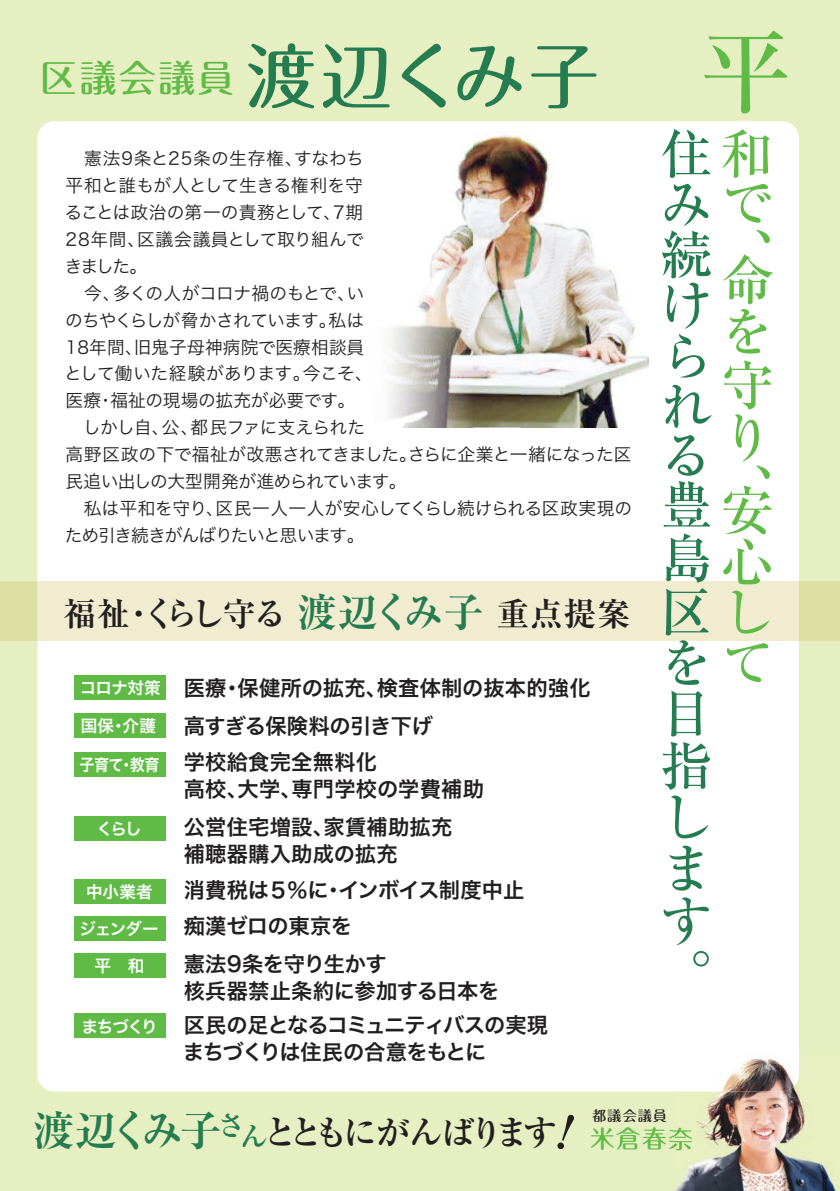
<style>
.page{position:relative;width:840px;height:1191px;background:#fff}
.page>*{position:absolute;margin:0;border:0;box-sizing:border-box;transform-origin:0 0}
.t1{font:500 91.4px "Ryumin Pro";color:#60bb46}
.t2{font:500 70.8px "Maru Fo Pro";letter-spacing:.01em;color:#247c50}
.t3{font:500 52.4px/51.2px "Ryumin Pro";color:#247c50}
.t4{font:500 52.4px/52.6px "Ryumin Pro";color:#60bb46}
.t5{font:500 37px "Maru Fo Pro";letter-spacing:.06em;color:#60bb46}
.t6{font:700 33.4px "Ryumin Pro";letter-spacing:-.14em;color:#231f20}
.t7{font:700 32.6px "Ryumin Pro";letter-spacing:.005em;color:#231f20}
.t8{font:500 24.6px "Maru Fo Pro";color:#60bb46}
.t9{font:21.2px/27px "Hira Kaku Pro W6";letter-spacing:-.005em;color:#231f20}
.t10{font:21.2px/27px "Hira Kaku Pro W6";letter-spacing:-.06em;color:#231f20}
.t11{font:21.2px "Hira Kaku Pro W6";letter-spacing:-.025em;color:#231f20}
.t12{font:17.8px/27px "Hira Kaku Pro W3";letter-spacing:-.02em;color:#231f20}
.t13{font:16.6px "Hira Kaku Pro W6";letter-spacing:.01em;color:#fff}
.t14{font:500 14px "Maru Fo Pro";letter-spacing:.06em;color:#231f20}
.s1{font-size:39.6px;color:#247c50}
.s2{font-size:16.6px;color:#fff}
.s3{color:#60bb46}
.s4{font-size:41.6px;color:#247c50}
.s5{font-size:27.8px;color:#247c50}
</style>
<div class="page">
<div style="left:0;top:0;width:839px;height:1191px;background:#e6efc1"></div>
<div style="left:37px;top:121px;width:761px;height:970px;background:#fff;border-radius:17px"></div>
<img style="left:473px;top:134px;width:48px;height:293px">
<img style="left:472px;top:131px;width:1px;height:296px">
<img style="left:389px;top:146px;width:83px;height:281px">
<img style="left:521px;top:121px;width:277px;height:307px">
<svg style="left:0;top:581px;width:839px;height:60px;background:#ece8c5"></svg>
<div style="left:37px;top:581px;width:484px;height:60px;background:#f1ebd0"></div>
<div style="left:74px;top:675px;width:92px;height:24px;background:#60bb46"></div>
<div style="left:74px;top:752px;width:92px;height:24px;background:#60bb46"></div>
<div style="left:74px;top:816px;width:92px;height:24px;background:#60bb46"></div>
<div style="left:74px;top:879px;width:92px;height:24px;background:#60bb46"></div>
<div style="left:74px;top:916px;width:92px;height:24px;background:#60bb46"></div>
<div style="left:74px;top:953px;width:92px;height:25px;background:#60bb46"></div>
<div style="left:74px;top:1013px;width:92px;height:25px;background:#60bb46"></div>
<div style="left:74px;top:713px;width:92px;height:25px;background:#60bb46"></div>
<img style="left:673px;top:1046px;width:163px;height:145px">
<img style="left:673px;top:1046px;width:125px;height:45px">
<img style="left:673px;top:1127px;width:18px;height:23px">
<h3 class="t5" style="left:40px;top:49px;width:196px">区議会議員</h3>
<h2 class="t2" style="left:245px;top:20px;width:355px">渡辺くみ子</h2>
<p class="t12" style="left:64px;top:143px;width:569px">　憲法9条と25条の生存権、すなわち<br>平和と誰もが人として生きる権利を守<br>ることは政治の第一の責務として、7期<br>28年間、区議会議員として取り組んで<br>きました。<br>　今、多くの人がコロナ禍のもとで、い<br>のちやくらしが脅かされています。私は<br>18年間、旧鬼子母神病院で医療相談員<br>として働いた経験があります。今こそ、<br>医療・福祉の現場の拡充が必要です。<br>　しかし自、公、都民ファに支えられた<br>高野区政の下で福祉が改悪されてきました。さらに企業と一緒になった区民追い出しの大型開発が進められています。<br>　私は平和を守り、区民一人一人が安心してくらし続けられる区政実現のため引き続きがんばりたいと思います。</p>
<h3 class="t7" style="left:63px;top:588px;width:567px">福祉・くらし守る<span class="s1">渡辺くみ子</span> 重点提案</h3>
<p class="t9" style="left:80px;top:673px;width:512px"><span class="s2">コロナ対策</span> 医療・保健所の拡充、検査体制の抜本的強化</p>
<p class="t13" style="left:81px;top:711px;width:77px">国保・介護</p>
<p class="t11" style="left:184px;top:707px;width:251px">高すぎる保険料の引き下げ</p>
<p class="t9" style="left:184px;top:748px;width:301px;text-indent:-104px"><span class="s2">子育て・教育</span> 学校給食完全無料化<br>高校、大学、専門学校の学費補助</p>
<p class="t13" style="left:96px;top:814px;width:47px">くらし</p>
<p class="t9" style="left:184px;top:812px;width:270px">公営住宅増設、家賃補助拡充補聴器購入助成の拡充</p>
<p class="t13" style="left:86px;top:876px;width:68px">中小業者</p>
<p class="t9" style="left:79px;top:870px;width:446px;line-height:36.8px;text-indent:104px">消費税は５％に・インボイス制度中止<span class="s2">ジェンダー</span> 痴漢ゼロの東京を</p>
<p class="t13" style="left:94px;top:951px;width:51px">平　和</p>
<p class="t9" style="left:184px;top:950px;width:317px">憲法9条を守り生かす<br>核兵器禁止条約に参加する日本を</p>
<p class="t10" style="left:183px;top:1010px;width:366px;text-indent:-101px"><span class="s2">まちづくり</span> 区民の足となるコミュニティバスの実現まちづくりは住民の合意をもとに</p>
<h1 class="t1" style="left:699px;top:0;width:93px">平</h1>
<h3 class="t3" style="left:659px;top:125px;width:112px">住<span class="s3">和</span>み<span class="s3">で</span>続<span class="s3">、</span>け<br>ら<br>れ<br>る<br>豊島<br>区<span class="s3">し</span>を<span class="s3">て</span>目<br>指し<br>ま<br>す<br>。</h3>
<h3 class="t4" style="left:720px;top:250px;width:53px">命を守り</h3>
<h3 class="t4" style="left:720px;top:464px;width:52px;line-height:62.6px">、安心</h3>
<h3 class="t6" style="left:33px;top:1106px;width:525px"><span class="s4">渡辺くみ子</span><sup>さ</sup><span class="s5">ん</span>とともにがんばります</h3>
<p class="t14" style="left:591px;top:1104px;width:76px">都議会議員</p>
<h3 class="t8" style="left:590px;top:1119px;width:104px">米倉春奈</h3>
</div>
